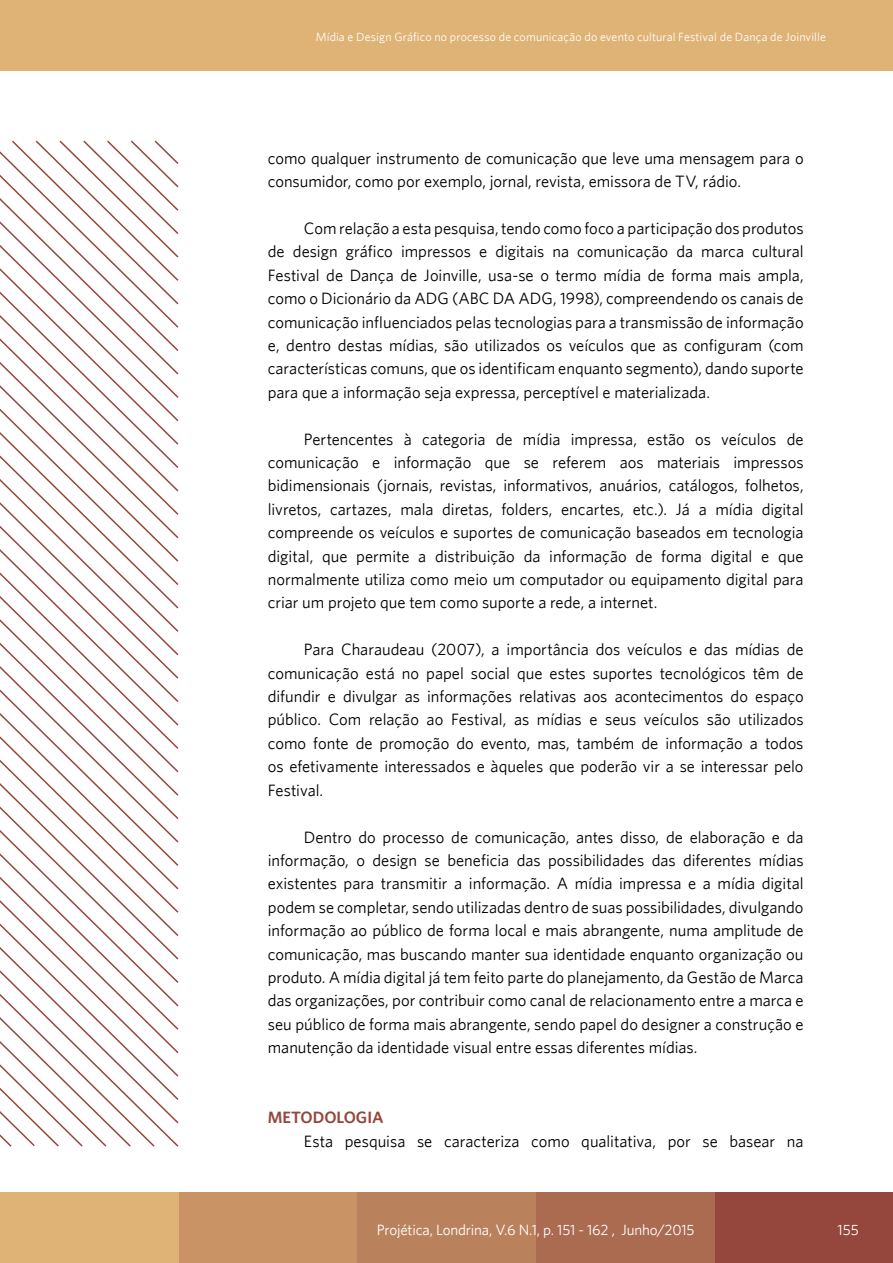
<style>
.page{position:relative;width:893px;height:1263px;background:#fff}
.page>*{position:absolute;margin:0;border:0;box-sizing:border-box;transform-origin:0 0}
.texto{font:16.5px/23.4px "Whitney";color:#000;text-align:justify}
.Titulo_corpus{font:600 16.5px "Whitney";color:#95473d}
.t1{font:15px "Whitney";letter-spacing:-.01em;color:#fff}
.cabecalho_autor{font:12px "Whitney";letter-spacing:.01em;color:#fff}
</style>
<div class="page">
<svg style="left:0;top:470px;width:178px;height:20px"></svg>
<svg style="left:0;top:490px;width:179px;height:23px"></svg>
<svg style="left:0;top:513px;width:179px;height:24px"></svg>
<svg style="left:0;top:537px;width:179px;height:23px"></svg>
<svg style="left:0;top:560px;width:179px;height:23px"></svg>
<svg style="left:0;top:583px;width:179px;height:24px"></svg>
<svg style="left:0;top:607px;width:179px;height:23px"></svg>
<svg style="left:0;top:630px;width:179px;height:24px"></svg>
<svg style="left:0;top:654px;width:179px;height:23px"></svg>
<svg style="left:0;top:677px;width:179px;height:23px"></svg>
<svg style="left:0;top:700px;width:179px;height:24px"></svg>
<svg style="left:0;top:724px;width:179px;height:23px"></svg>
<svg style="left:0;top:747px;width:179px;height:24px"></svg>
<svg style="left:0;top:771px;width:179px;height:23px"></svg>
<svg style="left:0;top:794px;width:179px;height:353px"></svg>
<svg style="left:0;top:817px;width:156px;height:330px"></svg>
<svg style="left:0;top:140px;width:179px;height:330px"></svg>
<svg style="left:0;top:841px;width:132px;height:306px"></svg>
<div style="left:714px;top:1193px;width:179px;height:70px;background:#96473d"></div>
<div style="left:357px;top:1193px;width:179px;height:70px;background:#ba825c"></div>
<div style="left:179px;top:1193px;width:178px;height:70px;background:#ca9365"></div>
<div style="left:536px;top:1193px;width:178px;height:70px;background:#ab6b51"></div>
<div style="left:0;top:1193px;width:179px;height:70px;background:#dfb276"></div>
<div style="left:0;top:0;width:893px;height:70px;background:#dfb275"></div>
<p class="cabecalho_autor" style="left:316px;top:29px;width:512px">Mídia e Design Gráfico no processo de comunicação do evento cultural Festival de Dança de Joinville</p>
<p class="texto" style="left:268px;top:146px;width:537px">como qualquer instrumento de comunicação que leve uma mensagem para o consumidor, como por exemplo, jornal, revista, emissora de TV, rádio.</p>
<p class="texto" style="left:268px;top:216px;width:537px;text-indent:36px">Com relação a esta pesquisa, tendo como foco a participação dos produtos de design gráfico impressos e digitais na comunicação da marca cultural Festival de Dança de Joinville, usa-se o termo mídia de forma mais ampla, como o Dicionário da ADG (ABC DA ADG, 1998), compreendendo os canais de comunicação influenciados pelas tecnologias para a transmissão de informação e, dentro destas mídias, são utilizados os veículos que as configuram (com características comuns, que os identificam enquanto segmento), dando suporte para que a informação seja expressa, perceptível e materializada.</p>
<p class="texto" style="left:268px;top:427px;width:537px;text-indent:36px">Pertencentes à categoria de mídia impressa, estão os veículos de comunicação e informação que se referem aos materiais impressos bidimensionais (jornais, revistas, informativos, anuários, catálogos, folhetos, livretos, cartazes, mala diretas, folders, encartes, etc.). Já a mídia digital compreende os veículos e suportes de comunicação baseados em tecnologia digital, que permite a distribuição da informação de forma digital e que normalmente utiliza como meio um computador ou equipamento digital para criar um projeto que tem como suporte a rede, a internet.</p>
<p class="texto" style="left:268px;top:637px;width:537px;text-indent:36px">Para Charaudeau (2007), a importância dos veículos e das mídias de comunicação está no papel social que estes suportes tecnológicos têm de difundir e divulgar as informações relativas aos acontecimentos do espaço público. Com relação ao Festival, as mídias e seus veículos são utilizados como fonte de promoção do evento, mas, também de informação a todos os efetivamente interessados e àqueles que poderão vir a se interessar pelo Festival.</p>
<p class="texto" style="left:268px;top:825px;width:537px;text-indent:36px">Dentro do processo de comunicação, antes disso, de elaboração e da informação, o design se beneficia das possibilidades das diferentes mídias existentes para transmitir a informação. A mídia impressa e a mídia digital podem se completar, sendo utilizadas dentro de suas possibilidades, divulgando informação ao público de forma local e mais abrangente, numa amplitude de comunicação, mas buscando manter sua identidade enquanto organização ou produto. A mídia digital já tem feito parte do planejamento, da Gestão de Marca das organizações, por contribuir como canal de relacionamento entre a marca e seu público de forma mais abrangente, sendo papel do designer a construção e manutenção da identidade visual entre essas diferentes mídias.</p>
<p class="Titulo_corpus" style="left:268px;top:1107px;width:117px">METODOLOGIA</p>
<p class="texto" style="left:304px;top:1129px;width:501px">Esta pesquisa se caracteriza como qualitativa, por se basear na</p>
<p class="t1" style="left:377px;top:1221px;width:319px">Projética, Londrina, V.6 N.1, p. 151 - 162 , Junho/2015</p>
<p class="t1" style="left:838px;top:1221px;width:23px">155</p>
</div>
